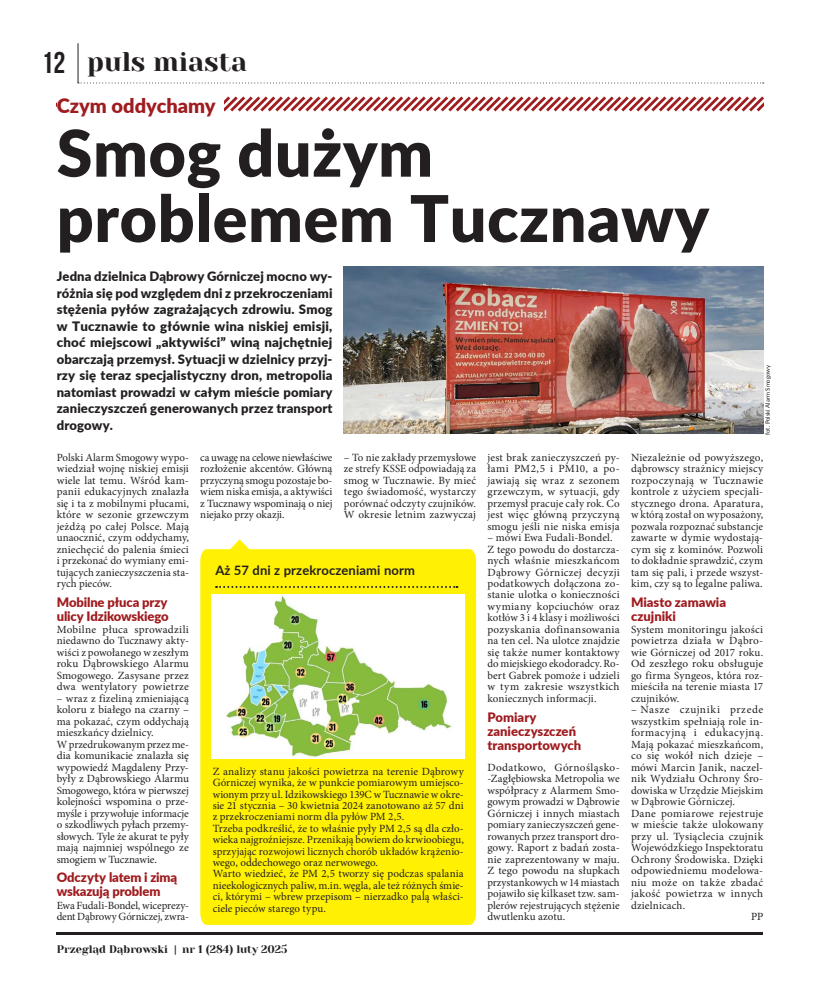
<style>
.page{position:relative;width:820px;height:993px;background:#fff}
.page>*{position:absolute;margin:0;border:0;box-sizing:border-box;transform-origin:0 0}
.t1{font:900 64.4px/65.3px "Lato";letter-spacing:.01em;color:#231f20}
.t2{font:700 30px "Bebas Neue";color:#231f20}
.t3{font:27px "Yeseva One";color:#231f20}
.t4{font:900 20px "Lato";color:#9f1d20}
.t5{font:900 13px/16.5px "Lato";letter-spacing:.01em;color:#231f20;text-align:justify}
.t6{font:900 13px/14px "Lato";letter-spacing:-.01em;color:#9f1c1f}
.t7{font:700 13px "Lato";letter-spacing:.01em;color:#231f20}
.t8{font:11px/11.5px "Minion Pro";letter-spacing:.01em;color:#231f20;text-align:justify}
.t9{font:11px/11.5px "Minion Pro";letter-spacing:-.01em;color:#231f20}
.t10{font:11px "Yeseva One";color:#231f20}
.t11{font:11px "Minion Pro";letter-spacing:.035em;color:#231f20}
.t12{font:11px "Minion Pro";letter-spacing:.05em;color:#231f20}
.t13{font:6px "Lato";color:#231f20}
.s1{font-family:"Lato";font-weight:700;font-size:10px}
</style>
<div class="page">
<svg style="left:78px;top:82px;width:685px;height:1px"></svg>
<hr style="left:77px;top:43px;width:1px;height:40px;background:#231f20">
<hr style="left:57px;top:932px;width:706px;height:3px;background:#231f20">
<svg style="left:224px;top:96px;width:539px;height:15px"></svg>
<div style="left:200px;top:549px;width:276px;height:375px;background:#fff101"></div>
<svg style="left:224px;top:539px;width:31px;height:16px"></svg>
<svg style="left:216px;top:585px;width:241px;height:2px"></svg>
<img style="left:211px;top:594px;width:253px;height:164px">
<img style="left:344px;top:266px;width:419px;height:167px">
<h2 class="t2" style="left:42px;top:46px;width:25px">12</h2>
<h3 class="t3" style="left:87px;top:42px;width:161px">puls miasta</h3>
<h3 class="t4" style="left:57px;top:90px;width:160px">Czym oddychamy</h3>
<h1 class="t1" style="left:57px;top:118px;width:653px">Smog dużym problemem Tucznawy</h1>
<p class="t5" style="left:57px;top:267px;width:277px">Jedna dzielnica Dąbrowy Górniczej mocno wy&shy;różnia się pod względem dni z przekroczeniami stężenia pyłów zagrażających zdrowiu. Smog w Tucznawie to głównie wina niskiej emisji, choć miejscowi „aktywiści” winą najchętniej obarczają przemysł. Sytuacji w dzielnicy przyj&shy;rzy się teraz specjalistyczny dron, metropolia natomiast prowadzi w całym mieście pomiary zanieczyszczeń generowanych przez transport drogowy.</p>
<p class="t8" style="left:57px;top:451px;width:134px">Polski Alarm Smogowy wypo&shy;wiedział wojnę niskiej emisji wiele lat temu. Wśród kam&shy;panii edukacyjnych znalazła się i ta z mobilnymi płucami, które w sezonie grzewczym jeżdżą po całej Polsce. Mają unaocznić, czym oddychamy, zniechęcić do palenia śmieci i przekonać do wymiany emi&shy;tujących zanieczyszczenia sta&shy;rych pieców.</p>
<p class="t6" style="left:57px;top:594px;width:113px">Mobilne płuca przy ulicy Idzikowskiego</p>
<p class="t8" style="left:57px;top:623px;width:134px">Mobilne płuca sprowadzili niedawno do Tucznawy akty&shy;wiści z powołanego w zeszłym roku Dąbrowskiego Alarmu Smogowego. Zasysane przez dwa wentylatory powietrze</p>
<p class="t8" style="left:57px;top:692px;width:134px;text-align:left">– wraz z fizeliną zmieniającą koloru z białego na czarny – ma pokazać, czym oddychają mieszkańcy dzielnicy.<br>W przedrukowanym przez me&shy;dia komunikacie znalazła się wypowiedź Magdaleny Przy&shy;były z Dąbrowskiego Alarmu<br>Smogowego, która w pierwszej kolejności wspomina o prze&shy;myśle i przywołuje informacje o szkodliwych pyłach przemy&shy;słowych. Tyle że akurat te pyły mają najmniej wspólnego ze smogiem w Tucznawie.</p>
<p class="t6" style="left:57px;top:869px;width:122px">Odczyty latem i zimą wskazują problem</p>
<p class="t9" style="left:57px;top:899px;width:134px">Ewa Fudali-Bondel, wiceprezy&shy;dent Dąbrowy Górniczej, zwra-</p>
<p class="t13" style="left:763px;top:435px;width:71px;rotate:-90deg">fot. Polski Alarm Smogowy</p>
<p class="t8" style="left:200px;top:451px;width:134px">ca uwagę na celowe niewłaściwe rozłożenie akcentów. Główną przyczyną smogu pozostaje bo&shy;wiem niska emisja, a aktywiści z Tucznawy wspominają o niej niejako przy okazji.</p>
<p class="t8" style="left:344px;top:451px;width:134px">– To nie zakłady przemysłowe ze strefy KSSE odpowiadają za smog w Tucznawie. By mieć tego świadomość, wystarczy porównać odczyty czujników.<br>W okresie letnim zazwyczaj</p>
<p class="t8" style="left:487px;top:451px;width:134px">jest brak zanieczyszczeń py&shy;łami PM2,5 i PM10, a po&shy;jawiają się wraz z sezonem grzewczym, w sytuacji, gdy przemysł pracuje cały rok. Co jest więc główną przyczyną smogu jeśli nie niska emisja</p>
<p class="t8" style="left:487px;top:531px;width:134px;text-align:left">– mówi Ewa Fudali-Bondel.<br>Z tego powodu do dostarcza&shy;nych właśnie mieszkańcom<br>Dąbrowy Górniczej decyzji podatkowych dołączona zo&shy;stanie ulotka o konieczności wymiany kopciuchów oraz kotłów 3 i 4 klasy i możliwości pozyskania dofinansowania na ten cel. Na ulotce znajdzie się także numer kontaktowy do miejskiego ekodoradcy. Ro&shy;bert Gabrek pomoże i udzieli w tym zakresie wszystkich koniecznych informacji.</p>
<p class="t6" style="left:487px;top:709px;width:95px">Pomiary zanieczyszczeń transportowych</p>
<p class="t8" style="left:487px;top:761px;width:134px">Dodatkowo, Górnośląsko--Zagłębiowska Metropolia we współpracy z Alarmem Smo&shy;gowym prowadzi w Dąbrowie Górniczej i innych miastach pomiary zanieczyszczeń gene&shy;rowanych przez transport dro&shy;gowy. Raport z badań zosta&shy;nie zaprezentowany w maju.<br>Z tego powodu na słupkach przystankowych w 14 miastach pojawiło się kilkaset tzw. sam&shy;plerów rejestrujących stężenie dwutlenku azotu.</p>
<p class="t8" style="left:630px;top:451px;width:134px">Niezależnie od powyższego, dąbrowscy strażnicy miejscy rozpoczynają w Tucznawie kontrole z użyciem specjali&shy;stycznego drona. Aparatura, w którą został on wyposażony, pozwala rozpoznać substancje zawarte w dymie wydostają&shy;cym się z kominów. Pozwoli to dokładnie sprawdzić, czym tam się pali, i przede wszyst&shy;kim, czy są to legalne paliwa.</p>
<p class="t6" style="left:630px;top:594px;width:96px">Miasto zamawia czujniki</p>
<p class="t8" style="left:630px;top:623px;width:134px">System monitoringu jakości powietrza działa w Dąbro&shy;wie Górniczej od 2017 roku.<br>Od zeszłego roku obsługuje go firma Syngeos, która roz&shy;mieściła na terenie miasta 17 czujników.</p>
<p class="t12" style="left:630px;top:702px;width:134px">– Nasze czujniki przede</p>
<p class="t8" style="left:630px;top:715px;width:134px">wszystkim spełniają role in-</p>
<p class="t11" style="left:630px;top:725px;width:134px">formacyjną i edukacyjną.</p>
<p class="t8" style="left:630px;top:738px;width:134px">Mają pokazać mieszkańcom,</p>
<p class="t8" style="left:630px;top:749px;width:134px">co się wokół nich dzieje –</p>
<p class="t8" style="left:630px;top:761px;width:134px">mówi Marcin Janik, naczel-</p>
<p class="t8" style="left:630px;top:772px;width:134px">nik Wydziału Ochrony Śro-</p>
<p class="t8" style="left:630px;top:784px;width:134px">dowiska w Urzędzie Miejskim</p>
<p class="t8" style="left:630px;top:795px;width:106px">w Dąbrowie Górniczej.</p>
<p class="t8" style="left:630px;top:807px;width:134px">Dane pomiarowe rejestruje</p>
<p class="t8" style="left:630px;top:818px;width:134px">w mieście także ulokowany</p>
<p class="t8" style="left:630px;top:830px;width:134px">przy ul. Tysiąclecia czujnik</p>
<p class="t8" style="left:630px;top:841px;width:134px">Wojewódzkiego Inspektoratu</p>
<p class="t8" style="left:630px;top:853px;width:134px">Ochrony Środowiska. Dzięki</p>
<p class="t8" style="left:630px;top:864px;width:134px">odpowiedniemu modelowa-</p>
<p class="t8" style="left:630px;top:876px;width:134px">niu może on także zbadać</p>
<p class="t8" style="left:630px;top:887px;width:134px">jakość powietrza w innych</p>
<p class="t8" style="left:630px;top:899px;width:56px">dzielnicach.</p>
<p class="t8" style="left:750px;top:910px;width:14px">PP</p>
<p class="t7" style="left:215px;top:560px;width:201px">Aż 57 dni z przekroczeniami norm</p>
<p class="t8" style="left:213px;top:765px;width:252px;text-align:left">Z analizy stanu jakości powietrza na terenie Dąbrowy Górniczej wynika, że w punkcie pomiarowym umiejsco&shy;wionym przy ul. Idzikowskiego 139C w Tucznawie w okre&shy;sie 21 stycznia – 30 kwietnia 2024 zanotowano aż 57 dni z przekroczeniami norm dla pyłów PM 2,5.<br>Trzeba podkreślić, że to właśnie pyły PM 2,5 są dla czło&shy;wieka najgroźniejsze. Przenikają bowiem do krwioobiegu, sprzyjając rozwojowi licznych chorób układów krążenio&shy;wego, oddechowego oraz nerwowego.<br>Warto wiedzieć, że PM 2,5 tworzy się podczas spalania nieekologicznych paliw, m.in. węgla, ale też różnych śmie&shy;ci, którymi – wbrew przepisom – nierzadko palą właści&shy;ciele pieców starego typu.</p>
<p class="t10" style="left:57px;top:940px;width:232px">Przegląd Dąbrowski <span class="s1">|</span> nr 1 (284) luty 2025</p>
</div>
